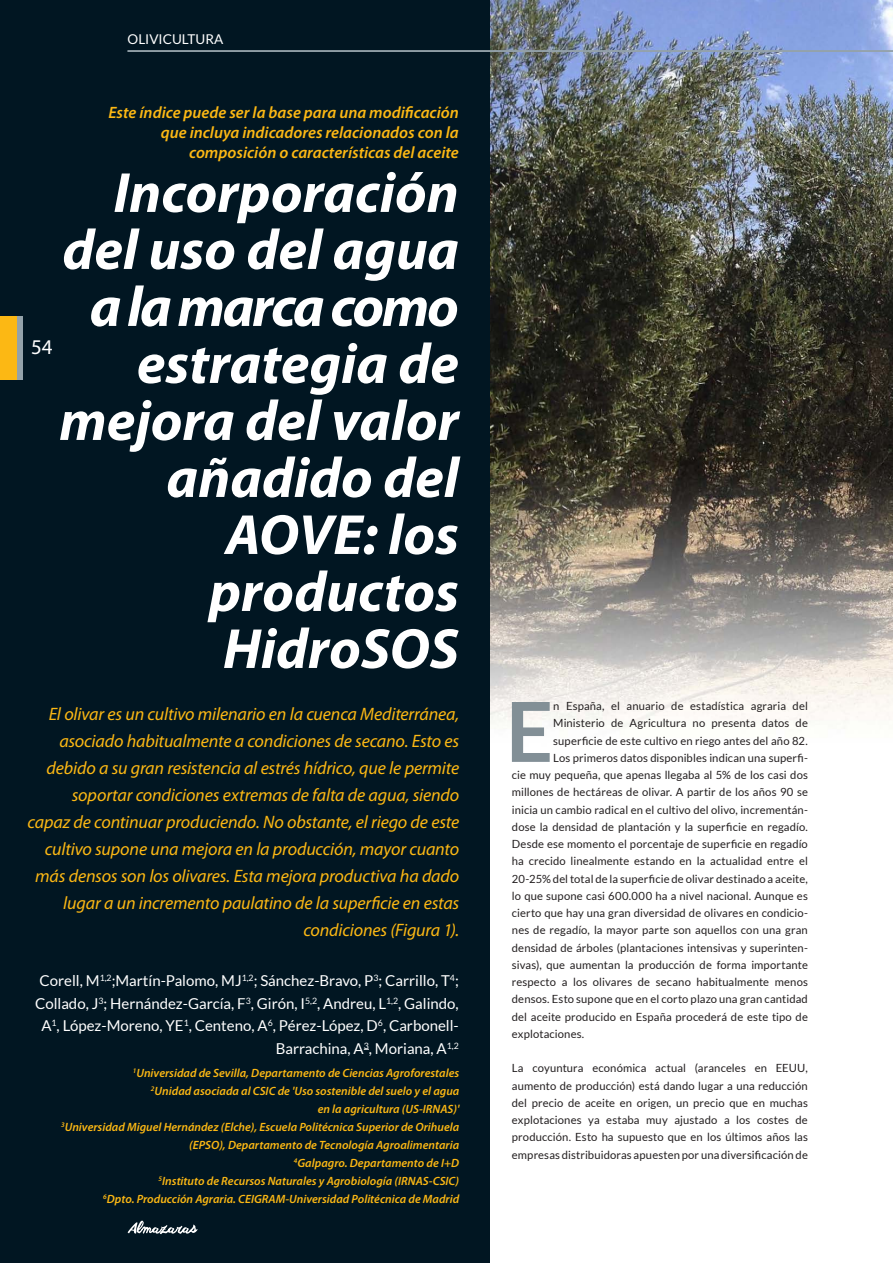
<style>
.page{position:relative;width:893px;height:1263px;background:#fff}
.page>*{position:absolute;margin:0;border:0;box-sizing:border-box;transform-origin:0 0}
.T-capitular{font:700 82.8px "Lato";color:#828f96}
.T-titular{font:italic 700 57px/57px "Myriad Pro";color:#fff;text-align:right}
.t1{font:21px "Myriad Pro";color:#fff}
.T-entrada{font:italic 18px/27px "Myriad Pro";letter-spacing:-.01em;color:#fcb814;text-align:right}
.T-antetitular{font:italic 600 16.5px/19.8px "Myriad Pro";color:#fcb814;text-align:right}
.T-autor{font:15px/22.5px "Lato";color:#fff;text-align:right}
.t2{font:13.5px "Lato";color:#fff}
.T-cargo{font:italic 600 12px/18px "Myriad Pro";color:#fcb814;text-align:right}
.T-capitular-2{font:11.25px "Lato";letter-spacing:.01em;color:#231f20}
.T-text{font:11.25px/17.2px "Lato";letter-spacing:.01em;color:#231f20;text-align:justify}
</style>
<div class="page">
<div style="left:0;top:0;width:490px;height:1263px;background:#011622"></div>
<div style="left:0;top:316px;width:17px;height:64px;background:#fcb814"></div>
<div style="left:17px;top:316px;width:6px;height:64px;background:#94a2aa"></div>
<img style="left:490px;top:0;width:403px;height:729px">
<hr style="left:128px;top:50px;width:765px;height:2px;background:#94a2aa">
<svg style="left:128px;top:1221px;width:70px;height:13px"></svg>
<p class="t2" style="left:128px;top:32px;width:97px">OLIVICULTURA</p>
<p class="T-antetitular" style="left:108px;top:102px;width:352px">Este índice puede ser la base para una modificación que incluya indicadores relacionados con la composición o características del aceite</p>
<p class="T-titular" style="left:59px;top:162px;width:401px">Incorporación del uso del agua a la marca como estrategia de mejora del valor añadido del<br>AOVE: los productos<br>HidroSOS</p>
<h3 class="t1" style="left:31px;top:334px;width:23px">54</h3>
<p class="T-entrada" style="left:28px;top:701px;width:433px">El olivar es un cultivo milenario en la cuenca Mediterránea, asociado habitualmente a condiciones de secano. Esto es debido a su gran resistencia al estrés hídrico, que le permite soportar condiciones extremas de falta de agua, siendo capaz de continuar produciendo. No obstante, el riego de este cultivo supone una mejora en la producción, mayor cuanto más densos son los olivares. Esta mejora productiva ha dado lugar a un incremento paulatino de la superficie en estas condiciones (Figura 1).</p>
<p class="T-autor" style="left:35px;top:969px;width:425px">Corell, M<sup>1,2</sup>;Martín-Palomo, MJ<sup>1,2</sup>; Sánchez-Bravo, P<sup>3</sup>; Carrillo, T<sup>4</sup>; Collado, J<sup>3</sup>; Hernández-García, F<sup>3</sup>, Girón, I<sup>5,2</sup>, Andreu, L<sup>1,2</sup>, Galindo, A<sup>1</sup>, López-Moreno, YE<sup>1</sup>, Centeno, A<sup>6</sup>, Pérez-López, D<sup>6</sup>, Carbonell-Barrachina, A<sup>3</sup>, Moriana, A<sup>1,2</sup></p>
<p class="T-cargo" style="left:133px;top:1064px;width:328px"><sup>1</sup>Universidad de Sevilla, Departamento de Ciencias Agroforestales</p>
<p class="T-cargo" style="left:151px;top:1082px;width:310px"><sup>2</sup>Unidad asociada al CSIC de 'Uso sostenible del suelo y el agua en la agricultura (US-IRNAS)'</p>
<p class="T-cargo" style="left:61px;top:1118px;width:400px"><sup>3</sup>Universidad Miguel Hernández (Elche), Escuela Politécnica Superior de Orihuela (EPSO), Departamento de Tecnología Agroalimentaria</p>
<p class="T-cargo" style="left:294px;top:1154px;width:167px"><sup>4</sup>Galpagro. Departamento de I+D</p>
<p class="T-cargo" style="left:159px;top:1172px;width:302px"><sup>5</sup>Instituto de Recursos Naturales y Agrobiología (IRNAS-CSIC)</p>
<p class="T-cargo" style="left:103px;top:1190px;width:357px"><sup>6</sup>Dpto. Producción Agraria. CEIGRAM-Universidad Politécnica de Madrid</p>
<p class="T-capitular" style="left:506px;top:684px;width:49px">E</p>
<p class="T-capitular-2" style="left:553px;top:700px;width:256px">n España, el anuario de estadística agraria del</p>
<p class="T-capitular-2" style="left:553px;top:717px;width:256px">Ministerio de Agricultura no presenta datos de</p>
<p class="T-capitular-2" style="left:553px;top:734px;width:256px">superficie de este cultivo en riego antes del año 82.</p>
<p class="T-capitular-2" style="left:553px;top:751px;width:256px">Los primeros datos disponibles indican una superfi-</p>
<p class="T-capitular-2" style="left:512px;top:769px;width:298px">cie muy pequeña, que apenas llegaba al 5% de los casi dos</p>
<p class="T-capitular-2" style="left:512px;top:786px;width:298px">millones de hectáreas de olivar. A partir de los años 90 se</p>
<p class="T-capitular-2" style="left:512px;top:803px;width:298px">inicia un cambio radical en el cultivo del olivo, incrementán-</p>
<p class="T-capitular-2" style="left:512px;top:820px;width:298px">dose la densidad de plantación y la superficie en regadío.</p>
<p class="T-capitular-2" style="left:512px;top:838px;width:298px">Desde ese momento el porcentaje de superficie en regadío</p>
<p class="T-capitular-2" style="left:512px;top:855px;width:298px">ha crecido linealmente estando en la actualidad entre el</p>
<p class="T-capitular-2" style="left:512px;top:872px;width:298px">20-25% del total de la superficie de olivar destinado a aceite,</p>
<p class="T-capitular-2" style="left:512px;top:889px;width:298px">lo que supone casi 600.000 ha a nivel nacional. Aunque es</p>
<p class="T-capitular-2" style="left:512px;top:907px;width:298px">cierto que hay una gran diversidad de olivares en condicio-</p>
<p class="T-capitular-2" style="left:512px;top:924px;width:297px">nes de regadío, la mayor parte son aquellos con una gran</p>
<p class="T-capitular-2" style="left:512px;top:941px;width:298px">densidad de árboles (plantaciones intensivas y superinten-</p>
<p class="T-capitular-2" style="left:512px;top:958px;width:298px">sivas), que aumentan la producción de forma importante</p>
<p class="T-capitular-2" style="left:512px;top:976px;width:298px">respecto a los olivares de secano habitualmente menos</p>
<p class="T-capitular-2" style="left:512px;top:993px;width:298px">densos. Esto supone que en el corto plazo una gran cantidad</p>
<p class="T-capitular-2" style="left:512px;top:1010px;width:298px">del aceite producido en España procederá de este tipo de</p>
<p class="T-capitular-2" style="left:512px;top:1027px;width:74px">explotaciones.</p>
<p class="T-text" style="left:512px;top:1059px;width:298px">La coyuntura económica actual (aranceles en EEUU, aumento de producción) está dando lugar a una reducción del precio de aceite en origen, un precio que en muchas explotaciones ya estaba muy ajustado a los costes de producción. Esto ha supuesto que en los últimos años las empresas distribuidoras apuesten por una diversificación de</p>
</div>
